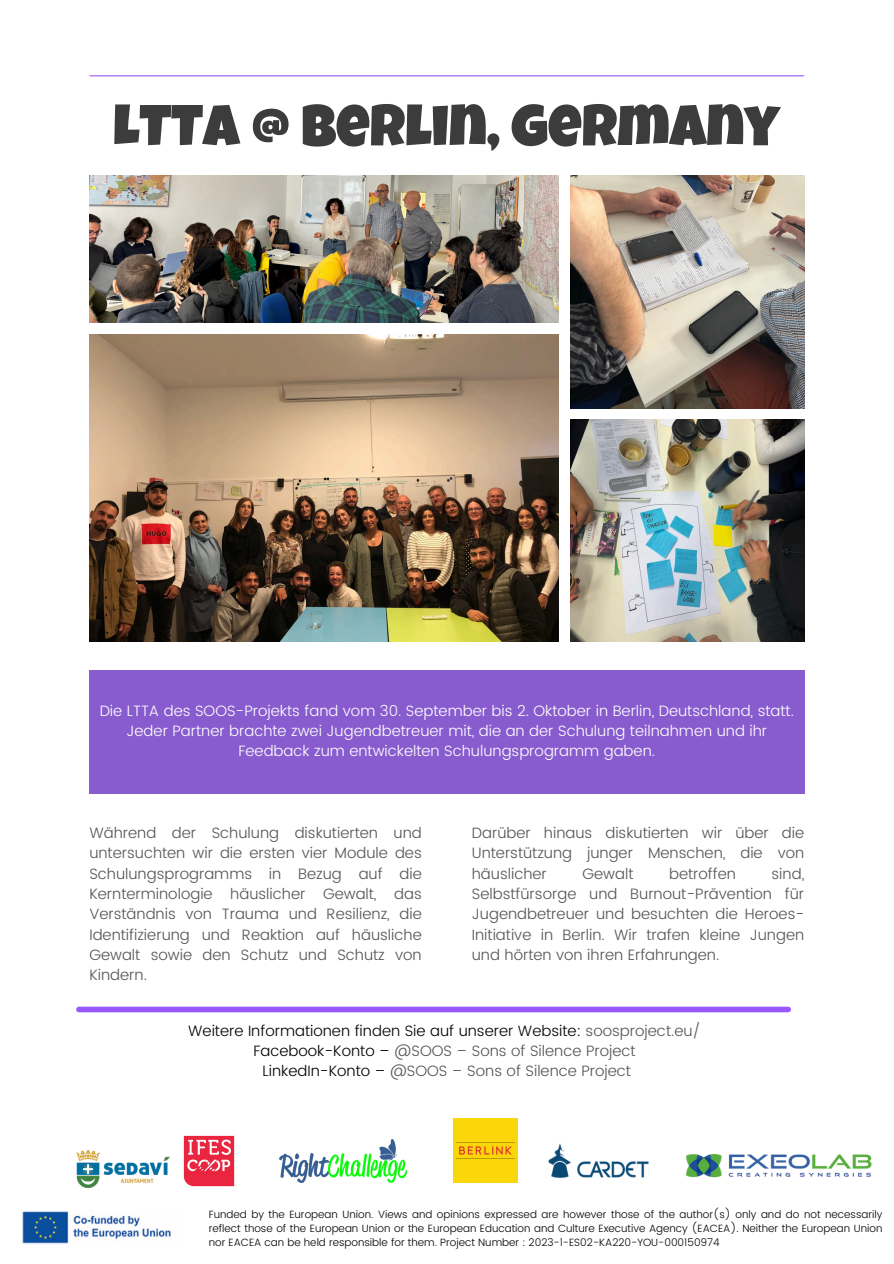
<style>
.page{position:relative;width:894px;height:1264px;background:#fff}
.page>*{position:absolute;margin:0;border:0;box-sizing:border-box;transform-origin:0 0}
.t1{font:58.5px "Luckiest Guy";color:#3d3c3c}
.t2{font:300 15px/20.2px "Poppins";color:#545454;text-align:justify}
.t3{font:300 15px/20.2px "Poppins";color:#fff;text-align:center}
.t4{font:300 15px/20.2px "Poppins";color:#000;text-align:center}
.t5{font:300 10.5px/14px "Poppins";color:#000;text-align:justify}
.s1{color:#545454}
</style>
<div class="page">
<img style="left:89px;top:175px;width:469px;height:148px">
<img style="left:570px;top:420px;width:234px;height:221px">
<img style="left:570px;top:175px;width:234px;height:233px">
<img style="left:89px;top:334px;width:469px;height:307px">
<div style="left:79px;top:1006px;width:709px;height:6px;background:#9857ff"></div>
<div style="left:89px;top:669px;width:715px;height:124px;background:#885bce"></div>
<hr style="left:90px;top:75px;width:713px;height:1px;background:#9857ff">
<img style="left:76px;top:1150px;width:93px;height:37px">
<img style="left:279px;top:1139px;width:127px;height:43px">
<img style="left:453px;top:1118px;width:64px;height:64px">
<img style="left:686px;top:1153px;width:186px;height:25px">
<img style="left:183px;top:1135px;width:52px;height:52px">
<img style="left:548px;top:1143px;width:101px;height:35px">
<img style="left:22px;top:1211px;width:149px;height:33px">
<p class="t1" style="left:113px;top:105px;width:668px">LTTA @ BERLIN, GERMANY</p>
<p class="t3" style="left:100px;top:700px;width:695px">Die LTTA des SOOS-Projekts fand vom 30. September bis 2. Oktober in Berlin, Deutschland, statt.<br>Jeder Partner brachte zwei Jugendbetreuer mit, die an der Schulung teilnahmen und ihr<br>Feedback zum entwickelten Schulungsprogramm gaben.</p>
<p class="t2" style="left:89px;top:823px;width:334px">Während der Schulung diskutierten und untersuchten wir die ersten vier Module des Schulungsprogramms in Bezug auf die Kernterminologie häuslicher Gewalt, das Verständnis von Trauma und Resilienz, die Identifizierung und Reaktion auf häusliche Gewalt sowie den Schutz und Schutz von Kindern.</p>
<p class="t2" style="left:471px;top:823px;width:334px">Darüber hinaus diskutierten wir über die Unterstützung junger Menschen, die von häuslicher</p>
<p class="t2" style="left:582px;top:863px;width:52px">Gewalt</p>
<p class="t2" style="left:669px;top:863px;width:68px">betroffen</p>
<p class="t2" style="left:471px;top:863px;width:334px;text-indent:299px">sind, Selbstfürsorge und Burnout-Prävention für Jugendbetreuer und besuchten die Heroes-Initiative in Berlin. Wir trafen kleine Jungen und hörten von ihren Erfahrungen.</p>
<p class="t4" style="left:188px;top:1020px;width:514px">Weitere Informationen finden Sie auf unserer Website: <span class="s1">soosproject.eu/<br></span>Facebook-Konto – <span class="s1">@SOOS – Sons of Silence Project<br></span>LinkedIn-Konto – <span class="s1">@SOOS – Sons of Silence Project</span></p>
<p class="t5" style="left:209px;top:1207px;width:675px">Funded by the European Union. Views and opinions expressed are however those of the author(s) only and do not necessarily reflect those of the European Union or the European Education and Culture Executive Agency (EACEA). Neither the European Union nor EACEA can be held responsible for them. Project Number : 2023-1-ES02-KA220-YOU-000150974</p>
</div>
